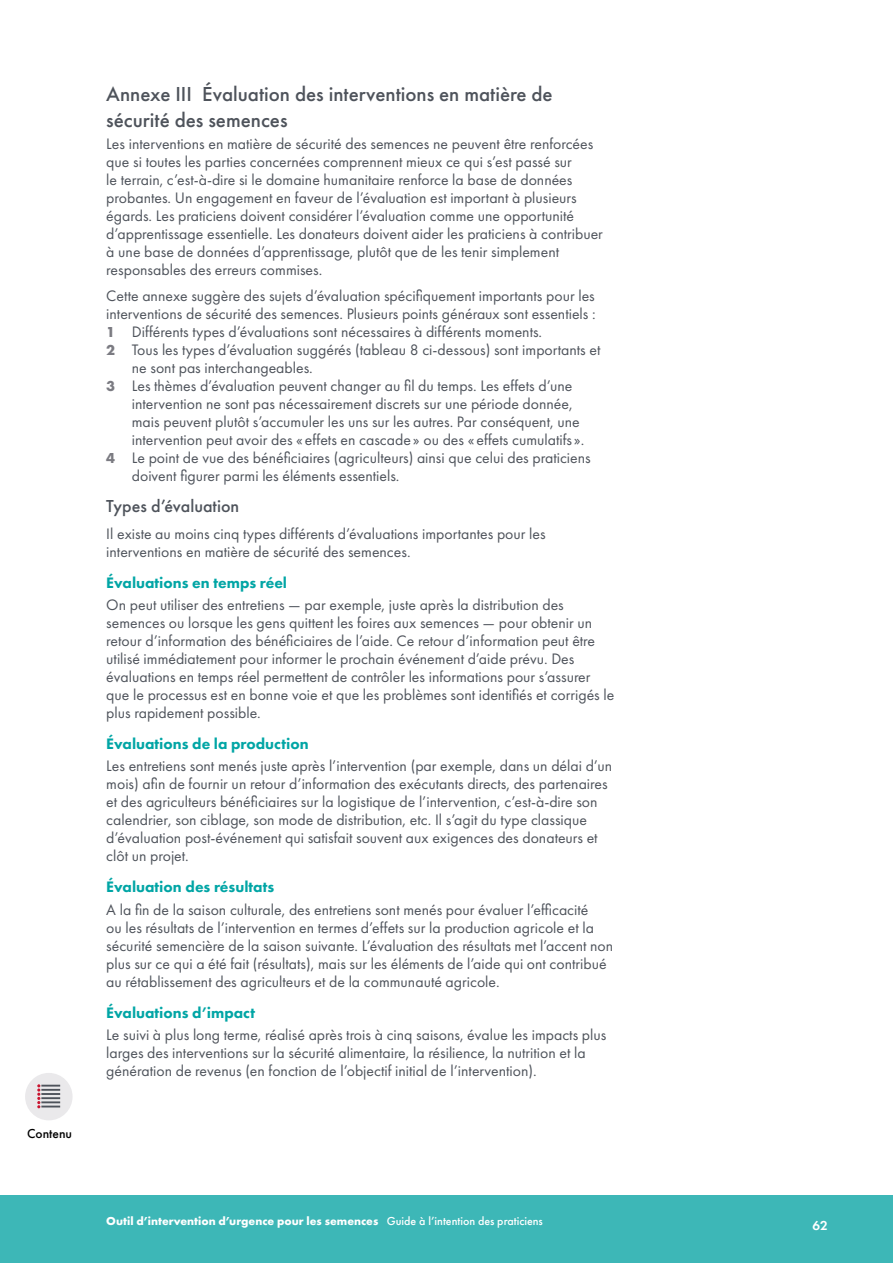
<style>
.page{position:relative;width:893px;height:1263px;background:#fff}
.page>*{position:absolute;margin:0;border:0;box-sizing:border-box;transform-origin:0 0}
.h2-appendix{font:500 21px/25.5px "Futura PT";color:#4e535b}
.h2-noToc{font:500 18px "Futura PT";color:#4e535b}
.text-body{font:15.75px/18px "Futura PT";color:#4e535b}
.text-body-before{font:15.75px/18px "Futura PT";color:#4e535b}
.h3-noToc{font:800 15.75px "Futura PT";color:#00a5a5}
.t1{font:500 13.5px "Futura PT";color:#000}
.t2{font:600 13.5px "Futura PT";color:#fff}
.t3{font:700 12px "Futura PT";color:#fff}
.s1{font-weight:700;font-size:15px;color:#7b7b82}
.s2{font-weight:500}
</style>
<div class="page">
<div style="left:0;top:1195px;width:893px;height:68px;background:#3db7b7"></div>
<div style="left:25px;top:1073px;width:48px;height:47px;background:#eae9eb;border-radius:50%"></div>
<svg style="left:37px;top:1084px;width:23px;height:24px"></svg>
<p class="t1" style="left:27px;top:1126px;width:46px">Contenu</p>
<p class="h2-appendix" style="left:106px;top:81px;width:448px">Annexe III Évaluation des interventions en matière de sécurité des semences</p>
<p class="text-body" style="left:106px;top:134px;width:498px">Les interventions en matière de sécurité des semences ne peuvent être renforcées que si toutes les parties concernées comprennent mieux ce qui s’est passé sur<br>le terrain, c’est-à-dire si le domaine humanitaire renforce la base de données probantes. Un engagement en faveur de l’évaluation est important à plusieurs égards. Les praticiens doivent considérer l’évaluation comme une opportunité d’apprentissage essentielle. Les donateurs doivent aider les praticiens à contribuer à une base de données d’apprentissage, plutôt que de les tenir simplement responsables des erreurs commises.</p>
<p class="text-body-before" style="left:106px;top:287px;width:491px">Cette annexe suggère des sujets d’évaluation spécifiquement importants pour les interventions de sécurité des semences. Plusieurs points généraux sont essentiels :</p>
<p class="text-body" style="left:106px;top:323px;width:437px"><span class="s1">1</span> Différents types d’évaluations sont nécessaires à différents moments.</p>
<p class="text-body" style="left:132px;top:341px;width:470px;text-indent:-26px"><span class="s1">2</span> Tous les types d’évaluation suggérés (tableau 8 ci-dessous) sont importants et ne sont pas interchangeables.</p>
<p class="text-body" style="left:132px;top:377px;width:454px;text-indent:-26px"><span class="s1">3</span> Les thèmes d’évaluation peuvent changer au fil du temps. Les effets d’une intervention ne sont pas nécessairement discrets sur une période donnée, mais peuvent plutôt s’accumuler les uns sur les autres. Par conséquent, une intervention peut avoir des « effets en cascade » ou des « effets cumulatifs ».</p>
<p class="text-body" style="left:132px;top:449px;width:460px;text-indent:-26px"><span class="s1">4</span> Le point de vue des bénéficiaires (agriculteurs) ainsi que celui des praticiens doivent figurer parmi les éléments essentiels.</p>
<p class="h2-noToc" style="left:106px;top:495px;width:134px">Types d’évaluation</p>
<p class="text-body" style="left:106px;top:525px;width:441px">Il existe au moins cinq types différents d’évaluations importantes pour les interventions en matière de sécurité des semences.</p>
<p class="h3-noToc" style="left:106px;top:573px;width:182px">Évaluations en temps réel</p>
<p class="text-body" style="left:106px;top:596px;width:510px">On peut utiliser des entretiens — par exemple, juste après la distribution des semences ou lorsque les gens quittent les foires aux semences — pour obtenir un retour d’information des bénéficiaires de l’aide. Ce retour d’information peut être utilisé immédiatement pour informer le prochain événement d’aide prévu. Des évaluations en temps réel permettent de contrôler les informations pour s’assurer que le processus est en bonne voie et que les problèmes sont identifiés et corrigés le plus rapidement possible.</p>
<p class="h3-noToc" style="left:106px;top:734px;width:204px">Évaluations de la production</p>
<p class="text-body" style="left:106px;top:757px;width:507px">Les entretiens sont menés juste après l’intervention (par exemple, dans un délai d’un mois) afin de fournir un retour d’information des exécutants directs, des partenaires et des agriculteurs bénéficiaires sur la logistique de l’intervention, c’est-à-dire son calendrier, son ciblage, son mode de distribution, etc. Il s’agit du type classique d’évaluation post-événement qui satisfait souvent aux exigences des donateurs et clôt un projet.</p>
<p class="h3-noToc" style="left:106px;top:877px;width:169px">Évaluation des résultats</p>
<p class="text-body" style="left:106px;top:900px;width:508px">A la fin de la saison culturale, des entretiens sont menés pour évaluer l’efficacité<br>ou les résultats de l’intervention en termes d’effets sur la production agricole et la sécurité semencière de la saison suivante. L’évaluation des résultats met l’accent non plus sur ce qui a été fait (résultats), mais sur les éléments de l’aide qui ont contribué au rétablissement des agriculteurs et de la communauté agricole.</p>
<p class="h3-noToc" style="left:106px;top:1002px;width:150px">Évaluations d’impact</p>
<p class="text-body" style="left:106px;top:1026px;width:501px">Le suivi à plus long terme, réalisé après trois à cinq saisons, évalue les impacts plus larges des interventions sur la sécurité alimentaire, la résilience, la nutrition et la génération de revenus (en fonction de l’objectif initial de l’intervention).</p>
<p class="t3" style="left:106px;top:1213px;width:438px">Outil d’intervention d’urgence pour les semences <span class="s2">Guide à l’intention des praticiens</span></p>
<p class="t2" style="left:812px;top:1217px;width:17px">62</p>
</div>
